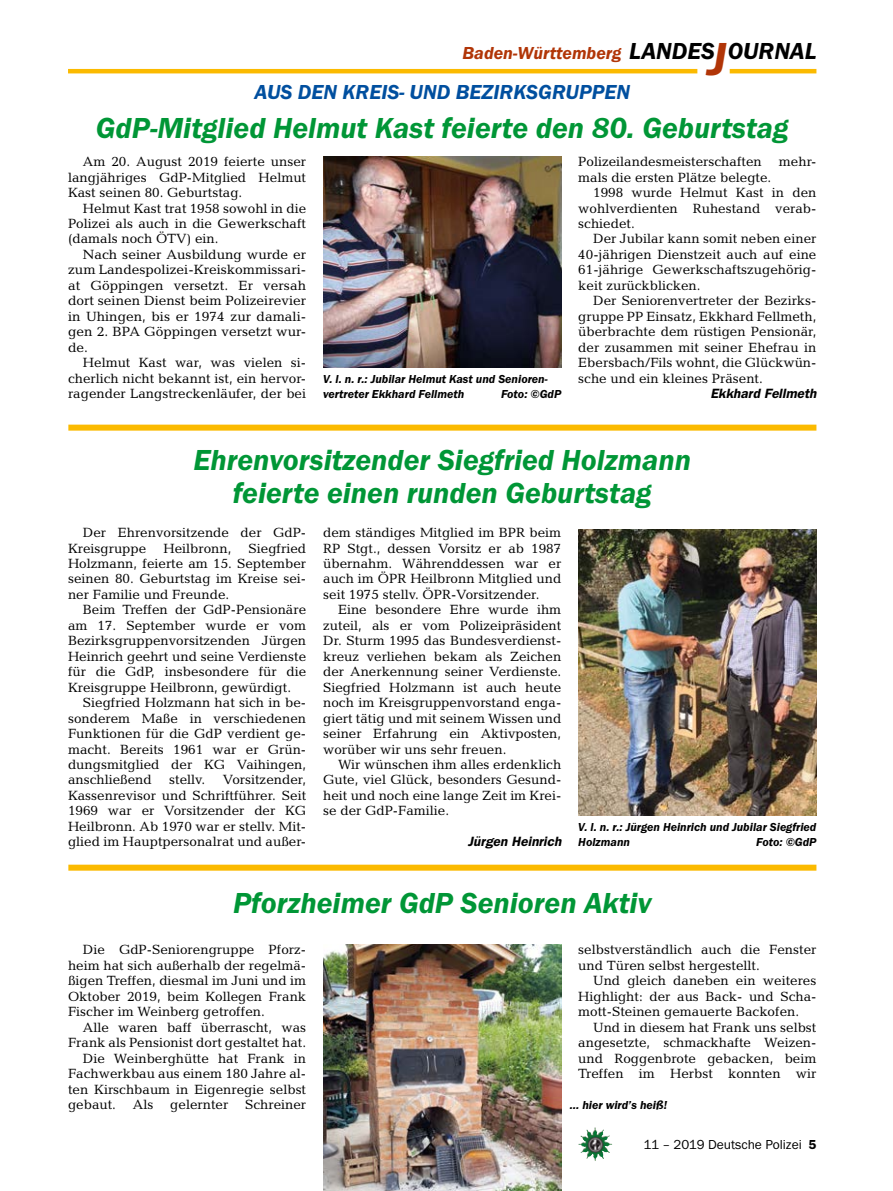
<style>
.page{position:relative;width:893px;height:1191px;background:#fff}
.page>*{position:absolute;margin:0;border:0;box-sizing:border-box;transform-origin:0 0}
._04__HEADLINE_1spalt{font:italic 600 30px/33px "Franklin Gothic Itc T";color:#009636;text-align:center}
.t1{font:italic 600 24px "Franklin Gothic Itc T";color:#000}
._01__RUBRIKENZEILE_o{font:italic 600 21px "Franklin Gothic Itc T";color:#004f9f}
.t2{font:italic 600 18px "Franklin Gothic Itc T";color:#b13507}
._09__GRUNDTEXT___Blo{font:13.5px/15.5px "Candida";color:#000;text-align:justify}
._13__UNTERSCHRIFT_Ar{font:italic 600 13.5px "Franklin Gothic";color:#000}
.t3{font:13.5px "Franklin Gothic Itc T";color:#000}
._12__BILDUNTERSCHRIF{font:italic 600 12px/15.5px "Franklin Gothic Itc T";color:#000}
.s1{font-size:48px;color:#b13507}
.s2{font-weight:600}
</style>
<div class="page">
<img style="left:578px;top:1127px;width:17px;height:25px">
<hr style="left:730px;top:69px;width:86px;height:4px;background:#fbba00">
<hr style="left:68px;top:69px;width:629px;height:4px;background:#fbba00">
<img style="left:323px;top:157px;width:238px;height:210px">
<img style="left:578px;top:529px;width:238px;height:286px">
<div style="left:68px;top:424px;width:748px;height:6px;background:#fbba00"></div>
<div style="left:68px;top:864px;width:748px;height:6px;background:#fbba00"></div>
<img style="left:323px;top:944px;width:238px;height:247px">
<p class="t1" style="left:629px;top:37px;width:189px">LANDES<span class="s1">J</span>OURNAL</p>
<p class="t2" style="left:462px;top:42px;width:160px">Baden-Württemberg</p>
<p class="_01__RUBRIKENZEILE_o" style="left:254px;top:80px;width:377px">AUS DEN KREIS- UND BEZIRKSGRUPPEN</p>
<p class="_04__HEADLINE_1spalt" style="left:96px;top:111px;width:694px">GdP-Mitglied Helmut Kast feierte den 80. Geburtstag</p>
<p class="_09__GRUNDTEXT___Blo" style="left:68px;top:154px;width:240px;text-indent:15px">Am 20. August 2019 feierte unser langjähriges GdP-Mitglied Helmut Kast seinen 80. Geburtstag.</p>
<p class="_09__GRUNDTEXT___Blo" style="left:68px;top:200px;width:240px;text-indent:15px">Helmut Kast trat 1958 sowohl in die Polizei als auch in die Gewerkschaft (damals noch ÖTV) ein.</p>
<p class="_09__GRUNDTEXT___Blo" style="left:68px;top:247px;width:240px;text-indent:15px">Nach seiner Ausbildung wurde er zum Landespolizei-Kreiskommissari&shy;at Göppingen versetzt. Er versah dort seinen Dienst beim Polizeirevier in Uhingen, bis er 1974 zur damali&shy;gen 2. BPA Göppingen versetzt wur&shy;de.</p>
<p class="_09__GRUNDTEXT___Blo" style="left:68px;top:355px;width:240px;text-indent:15px">Helmut Kast war, was vielen si&shy;cherlich nicht bekannt ist, ein hervor&shy;ragender Langstreckenläufer, der bei</p>
<p class="_09__GRUNDTEXT___Blo" style="left:578px;top:154px;width:185px">Polizeilandesmeisterschaften</p>
<p class="_09__GRUNDTEXT___Blo" style="left:779px;top:154px;width:39px">mehr-</p>
<p class="_09__GRUNDTEXT___Blo" style="left:578px;top:169px;width:195px">mals die ersten Plätze belegte.</p>
<p class="_09__GRUNDTEXT___Blo" style="left:578px;top:185px;width:240px;text-indent:15px">1998 wurde Helmut Kast in den wohlverdienten Ruhestand verab&shy;schiedet.</p>
<p class="_09__GRUNDTEXT___Blo" style="left:578px;top:231px;width:240px;text-indent:15px">Der Jubilar kann somit neben einer 40-jährigen Dienstzeit auch auf eine 61-jährige Gewerkschaftszugehörig&shy;keit zurückblicken.</p>
<p class="_09__GRUNDTEXT___Blo" style="left:578px;top:293px;width:240px;text-indent:15px">Der Seniorenvertreter der Bezirks&shy;gruppe PP Einsatz, Ekkhard Fellmeth, überbrachte dem rüstigen Pensionär, der zusammen mit seiner Ehefrau in Ebersbach/Fils wohnt, die Glückwün&shy;sche und ein kleines Präsent.</p>
<p class="_13__UNTERSCHRIFT_Ar" style="left:710px;top:385px;width:108px">Ekkhard Fellmeth</p>
<p class="_12__BILDUNTERSCHRIF" style="left:323px;top:371px;width:226px">V. l. n. r.: Jubilar Helmut Kast und Senioren&shy;vertreter Ekkhard Fellmeth</p>
<p class="_12__BILDUNTERSCHRIF" style="left:501px;top:386px;width:62px">Foto: ©GdP</p>
<p class="_04__HEADLINE_1spalt" style="left:193px;top:443px;width:499px">Ehrenvorsitzender Siegfried Holzmann feierte einen runden Geburtstag</p>
<p class="_09__GRUNDTEXT___Blo" style="left:68px;top:525px;width:240px;text-indent:15px">Der Ehrenvorsitzende der GdP-<br>Kreisgruppe</p>
<p class="_09__GRUNDTEXT___Blo" style="left:323px;top:525px;width:240px">dem ständiges Mitglied im BPR beim RP Stgt., dessen Vorsitz er ab 1987 übernahm. Währenddessen war er auch im ÖPR Heilbronn Mitglied und seit 1975 stellv. ÖPR-Vorsitzender.</p>
<p class="_09__GRUNDTEXT___Blo" style="left:323px;top:602px;width:240px;text-indent:15px">Eine besondere Ehre wurde ihm zuteil, als er vom Polizeipräsident Dr. Sturm 1995 das Bundesverdienst&shy;kreuz verliehen bekam als Zeichen der Anerkennung seiner Verdienste.<br>Siegfried Holzmann ist auch heute noch im Kreisgruppenvorstand enga&shy;giert tätig und mit seinem Wissen und seiner Erfahrung ein Aktivposten, worüber wir uns sehr freuen.</p>
<p class="_09__GRUNDTEXT___Blo" style="left:323px;top:756px;width:240px;text-indent:15px">Wir wünschen ihm alles erdenklich Gute, viel Glück, besonders Gesund&shy;heit und noch eine lange Zeit im Krei&shy;se der GdP-Familie.</p>
<p class="_13__UNTERSCHRIFT_Ar" style="left:468px;top:833px;width:95px">Jürgen Heinrich</p>
<p class="_09__GRUNDTEXT___Blo" style="left:68px;top:540px;width:240px;text-indent:181px">Siegfried Holzmann, feierte am 15. September seinen 80. Geburtstag im Kreise sei&shy;ner Familie und Freunde.</p>
<p class="_09__GRUNDTEXT___Blo" style="left:68px;top:602px;width:240px;text-indent:15px">Beim Treffen der GdP-Pensionäre am 17. September wurde er vom Bezirksgruppenvorsitzenden Jürgen Heinrich geehrt und seine Verdienste für die GdP, insbesondere für die Kreisgruppe Heilbronn, gewürdigt.</p>
<p class="_09__GRUNDTEXT___Blo" style="left:68px;top:695px;width:240px;text-indent:15px">Siegfried Holzmann hat sich in be&shy;sonderem Maße in verschiedenen Funktionen für die GdP verdient ge&shy;macht. Bereits 1961 war er Grün&shy;dungsmitglied der KG Vaihingen, anschließend</p>
<p class="_09__GRUNDTEXT___Blo" style="left:163px;top:540px;width:70px">Heilbronn,</p>
<p class="_09__GRUNDTEXT___Blo" style="left:68px;top:772px;width:240px;text-indent:155px">Vorsitzender, Kassenrevisor und Schriftführer. Seit 1969 war er Vorsitzender der KG Heilbronn. Ab 1970 war er stellv. Mit&shy;glied im Hauptpersonalrat und außer-</p>
<p class="_09__GRUNDTEXT___Blo" style="left:169px;top:772px;width:38px">stellv.</p>
<p class="_12__BILDUNTERSCHRIF" style="left:578px;top:819px;width:240px">V. l. n. r.: Jürgen Heinrich und Jubilar Siegfried<br>Holzmann</p>
<p class="_12__BILDUNTERSCHRIF" style="left:756px;top:834px;width:62px">Foto: ©GdP</p>
<p class="_04__HEADLINE_1spalt" style="left:233px;top:885px;width:420px">Pforzheimer GdP Senioren Aktiv</p>
<p class="_09__GRUNDTEXT___Blo" style="left:68px;top:942px;width:240px;text-indent:15px">Die GdP-Seniorengruppe Pforz&shy;heim hat sich außerhalb der regelmä&shy;ßigen Treffen, diesmal im Juni und im Oktober 2019, beim Kollegen Frank Fischer im Weinberg getroffen.</p>
<p class="_09__GRUNDTEXT___Blo" style="left:68px;top:1019px;width:240px;text-align:right">Alle waren baff überrascht, was<br>Frank als Pensionist dort gestaltet hat.</p>
<p class="_09__GRUNDTEXT___Blo" style="left:68px;top:1050px;width:240px;text-indent:15px">Die Weinberghütte hat Frank in Fachwerkbau aus einem 180 Jahre al&shy;ten Kirschbaum in Eigenregie selbst gebaut. Als gelernter Schreiner</p>
<p class="_09__GRUNDTEXT___Blo" style="left:578px;top:942px;width:240px">selbstverständlich auch die Fenster und Türen selbst hergestellt.</p>
<p class="_09__GRUNDTEXT___Blo" style="left:578px;top:973px;width:240px;text-indent:15px">Und gleich daneben ein weiteres Highlight: der aus Back- und Scha&shy;mott-Steinen gemauerte Backofen.</p>
<p class="_09__GRUNDTEXT___Blo" style="left:578px;top:1019px;width:240px;text-indent:15px">Und in diesem hat Frank uns selbst angesetzte, schmackhafte Weizen&shy;und Roggenbrote gebacken, beim Treffen im Herbst konnten wir</p>
<p class="_12__BILDUNTERSCHRIF" style="left:570px;top:1097px;width:99px">… hier wird’s heiß!</p>
<p class="t3" style="left:643px;top:1136px;width:175px">11 – 2019 Deutsche Polizei <span class="s2">5</span></p>
</div>
